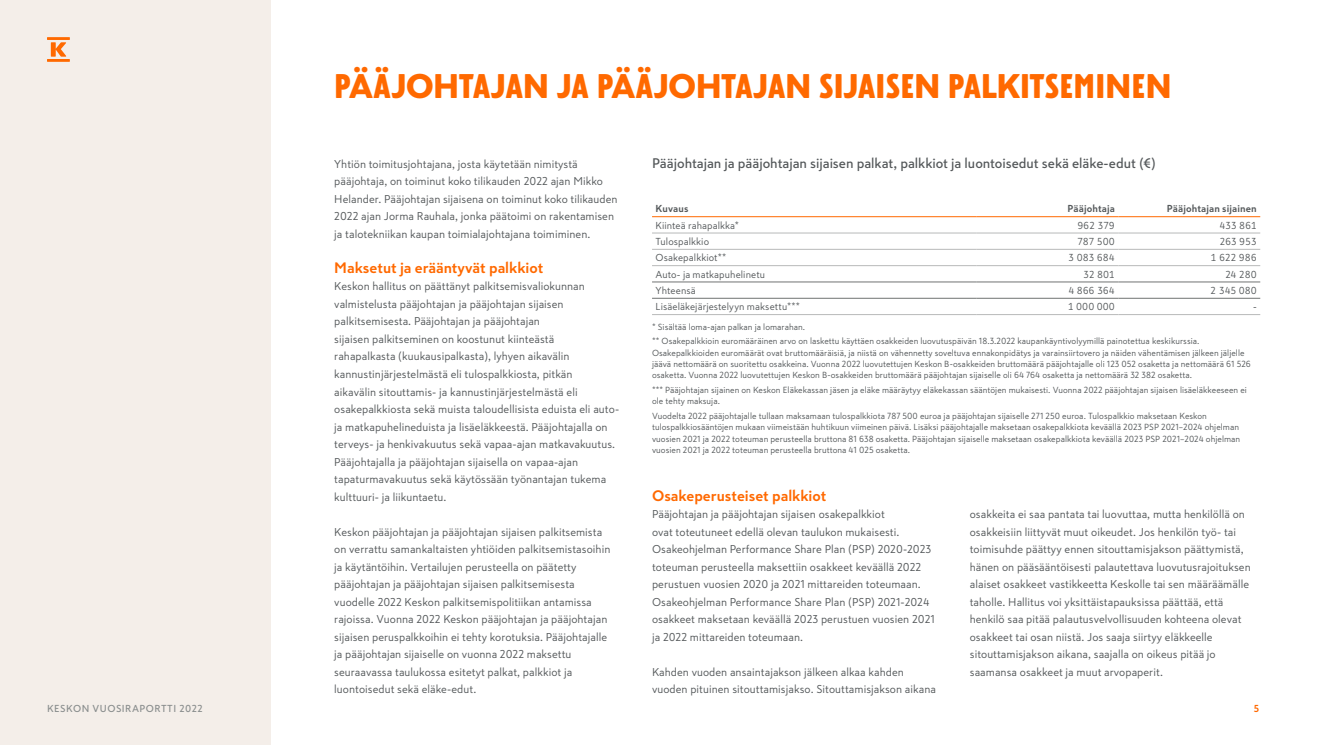
<style>
.page{position:relative;width:1323px;height:745px;background:#fff}
.page>*{position:absolute;margin:0;border:0;box-sizing:border-box;transform-origin:0 0}
.t1{font:900 33.75px "Skatta Sans Headline";letter-spacing:-.005em;color:#ff6900}
.t2{font:700 15px "Skatta Sans";color:#ff6900}
.t3{font:500 13.75px "Skatta Sans";color:#54585a}
.t4{font:11.25px/17.5px "Skatta Sans";letter-spacing:.005em;color:#54585a}
.t5{font:10px "Skatta Sans";letter-spacing:.005em;color:#54585a}
.t6{font:700 10px "Skatta Sans";letter-spacing:.01em;color:#54585a}
.t7{font:500 10px "Skatta Sans";letter-spacing:.05em;color:#898d8d}
.t8{font:700 10px "Skatta Sans";color:#ff6900}
.t9{font:8.75px/11.2px "Skatta Sans";letter-spacing:.005em;color:#54585a}
</style>
<div class="page">
<hr style="left:652px;top:216px;width:325px;height:1px;background:#ff6900">
<hr style="left:652px;top:281px;width:325px;height:1px;background:#707372">
<hr style="left:977px;top:281px;width:141px;height:1px;background:#707372">
<hr style="left:1118px;top:281px;width:142px;height:1px;background:#707372">
<hr style="left:652px;top:297px;width:325px;height:1px;background:#707372">
<hr style="left:977px;top:297px;width:141px;height:1px;background:#707372">
<hr style="left:1118px;top:297px;width:142px;height:1px;background:#707372">
<hr style="left:652px;top:233px;width:325px;height:1px;background:#b8b9b9">
<hr style="left:652px;top:314px;width:325px;height:1px;background:#b8b9b9">
<hr style="left:977px;top:216px;width:141px;height:1px;background:#ff6900">
<hr style="left:1118px;top:216px;width:142px;height:1px;background:#ff6900">
<hr style="left:652px;top:249px;width:325px;height:1px;background:#b8b9b9">
<hr style="left:652px;top:265px;width:325px;height:1px;background:#b8b9b9">
<hr style="left:977px;top:233px;width:141px;height:1px;background:#b8b9b9">
<hr style="left:1118px;top:233px;width:142px;height:1px;background:#b8b9b9">
<hr style="left:977px;top:249px;width:141px;height:1px;background:#b8b9b9">
<hr style="left:1118px;top:249px;width:142px;height:1px;background:#b8b9b9">
<hr style="left:977px;top:265px;width:141px;height:1px;background:#b8b9b9">
<hr style="left:1118px;top:265px;width:142px;height:1px;background:#b8b9b9">
<hr style="left:977px;top:314px;width:141px;height:1px;background:#b8b9b9">
<hr style="left:1118px;top:314px;width:142px;height:1px;background:#b8b9b9">
<div style="left:0;top:0;width:270px;height:744px;background:#f4eee9"></div>
<svg style="left:47px;top:37px;width:23px;height:25px"></svg>
<h1 class="t1" style="left:334px;top:65px;width:839px">PÄÄJOHTAJAN JA PÄÄJOHTAJAN SIJAISEN PALKITSEMINEN</h1>
<p class="t4" style="left:334px;top:155px;width:245px">Yhtiön toimitusjohtajana, josta käytetään nimitystä</p>
<p class="t3" style="left:652px;top:153px;width:505px">Pääjohtajan ja pääjohtajan sijaisen palkat, palkkiot ja luontoisedut sekä eläke-edut (€)</p>
<p class="t4" style="left:334px;top:172px;width:285px">pääjohtaja, on toiminut koko tilikauden 2022 ajan Mikko Helander. Pääjohtajan sijaisena on toiminut koko tilikauden 2022 ajan Jorma Rauhala, jonka päätoimi on rakentamisen ja talotekniikan kaupan toimialajohtajana toimiminen.</p>
<h2 class="t2" style="left:334px;top:257px;width:211px">Maksetut ja erääntyvät palkkiot</h2>
<p class="t4" style="left:334px;top:277px;width:286px">Keskon hallitus on päättänyt palkitsemisvaliokunnan valmistelusta pääjohtajan ja pääjohtajan sijaisen palkitsemisesta. Pääjohtajan ja pääjohtajan<br>sijaisen palkitseminen on koostunut kiinteästä<br>rahapalkasta (kuukausipalkasta), lyhyen aikavälin kannustinjärjestelmästä eli tulospalkkiosta, pitkän<br>aikavälin sitouttamis- ja kannustinjärjestelmästä eli osakepalkkiosta sekä muista taloudellisista eduista eli auto&shy;ja matkapuhelineduista ja lisäeläkkeestä. Pääjohtajalla on terveys- ja henkivakuutus sekä vapaa-ajan matkavakuutus.<br>Pääjohtajalla ja pääjohtajan sijaisella on vapaa-ajan tapaturmavakuutus sekä käytössään työnantajan tukema kulttuuri- ja liikuntaetu.</p>
<p class="t4" style="left:334px;top:522px;width:278px">Keskon pääjohtajan ja pääjohtajan sijaisen palkitsemista on verrattu samankaltaisten yhtiöiden palkitsemistasoihin ja käytäntöihin. Vertailujen perusteella on päätetty pääjohtajan ja pääjohtajan sijaisen palkitsemisesta vuodelle 2022 Keskon palkitsemispolitiikan antamissa rajoissa. Vuonna 2022 Keskon pääjohtajan ja pääjohtajan sijaisen peruspalkkoihin ei tehty korotuksia. Pääjohtajalle ja pääjohtajan sijaiselle on vuonna 2022 maksettu seuraavassa taulukossa esitetyt palkat, palkkiot ja luontoisedut sekä eläke-edut.</p>
<p class="t6" style="left:656px;top:201px;width:34px">Kuvaus</p>
<p class="t6" style="left:1068px;top:201px;width:49px">Pääjohtaja</p>
<p class="t6" style="left:1167px;top:201px;width:91px">Pääjohtajan sijainen</p>
<p class="t5" style="left:656px;top:218px;width:85px">Kiinteä rahapalkka*</p>
<p class="t5" style="left:1077px;top:218px;width:39px">962 379</p>
<p class="t5" style="left:1219px;top:218px;width:39px">433 861</p>
<p class="t5" style="left:656px;top:235px;width:55px">Tulospalkkio</p>
<p class="t5" style="left:1077px;top:235px;width:39px">787 500</p>
<p class="t5" style="left:1219px;top:235px;width:39px">263 953</p>
<p class="t5" style="left:656px;top:251px;width:72px">Osakepalkkiot**</p>
<p class="t5" style="left:1068px;top:251px;width:48px">3 083 684</p>
<p class="t5" style="left:1211px;top:251px;width:48px">1 622 986</p>
<p class="t5" style="left:656px;top:267px;width:111px">Auto- ja matkapuhelinetu</p>
<p class="t5" style="left:1083px;top:267px;width:33px">32 801</p>
<p class="t5" style="left:1225px;top:267px;width:33px">24 280</p>
<p class="t5" style="left:656px;top:283px;width:42px">Yhteensä</p>
<p class="t5" style="left:1068px;top:283px;width:48px">4 866 364</p>
<p class="t5" style="left:1210px;top:283px;width:48px">2 345 080</p>
<p class="t5" style="left:656px;top:300px;width:146px">Lisäeläkejärjestelyyn maksettu***</p>
<p class="t5" style="left:1068px;top:300px;width:49px">1 000 000</p>
<p class="t5" style="left:1253px;top:300px;width:5px">-</p>
<p class="t9" style="left:652px;top:319px;width:549px;line-height:14.8px">* Sisältää loma-ajan palkan ja lomarahan.<br>** Osakepalkkioin euromääräinen arvo on laskettu käyttäen osakkeiden luovutuspäivän 18.3.2022 kaupankäyntivolyymillä painotettua keskikurssia.</p>
<p class="t9" style="left:652px;top:346px;width:600px">Osakepalkkioiden euromäärät ovat bruttomääräisiä, ja niistä on vähennetty soveltuva ennakonpidätys ja varainsiirtovero ja näiden vähentämisen jälkeen jäljelle jäävä nettomäärä on suoritettu osakkeina. Vuonna 2022 luovutettujen Keskon B-osakkeiden bruttomäärä pääjohtajalle oli 123 052 osaketta ja nettomäärä 61 526 osaketta. Vuonna 2022 luovutettujen Keskon B-osakkeiden bruttomäärä pääjohtajan sijaiselle oli 64 764 osaketta ja nettomäärä 32 382 osaketta.</p>
<p class="t9" style="left:652px;top:384px;width:596px">*** Pääjohtajan sijainen on Keskon Eläkekassan jäsen ja eläke määräytyy eläkekassan sääntöjen mukaisesti. Vuonna 2022 pääjohtajan sijaisen lisäeläkkeeseen ei ole tehty maksuja.</p>
<p class="t9" style="left:652px;top:410px;width:590px">Vuodelta 2022 pääjohtajalle tullaan maksamaan tulospalkkiota 787 500 euroa ja pääjohtajan sijaiselle 271 250 euroa. Tulospalkkio maksetaan Keskon tulospalkkiosääntöjen mukaan viimeistään huhtikuun viimeinen päivä. Lisäksi pääjohtajalle maksetaan osakepalkkiota keväällä 2023 PSP 2021–2024 ohjelman vuosien 2021 ja 2022 toteuman perusteella bruttona 81 638 osaketta. Pääjohtajan sijaiselle maksetaan osakepalkkiota keväällä 2023 PSP 2021–2024 ohjelman vuosien 2021 ja 2022 toteuman perusteella bruttona 41 025 osaketta.</p>
<h2 class="t2" style="left:652px;top:484px;width:176px">Osakeperusteiset palkkiot</h2>
<p class="t4" style="left:652px;top:505px;width:284px">Pääjohtajan ja pääjohtajan sijaisen osakepalkkiot<br>ovat toteutuneet edellä olevan taulukon mukaisesti.<br>Osakeohjelman Performance Share Plan (PSP) 2020-2023 toteuman perusteella maksettiin osakkeet keväällä 2022 perustuen vuosien 2020 ja 2021 mittareiden toteumaan.<br>Osakeohjelman Performance Share Plan (PSP) 2021-2024 osakkeet maksetaan keväällä 2023 perustuen vuosien 2021 ja 2022 mittareiden toteumaan.</p>
<p class="t4" style="left:652px;top:662px;width:285px">Kahden vuoden ansaintajakson jälkeen alkaa kahden vuoden pituinen sitouttamisjakso. Sitouttamisjakson aikana</p>
<p class="t4" style="left:970px;top:505px;width:282px">osakkeita ei saa pantata tai luovuttaa, mutta henkilöllä on osakkeisiin liittyvät muut oikeudet. Jos henkilön työ- tai toimisuhde päättyy ennen sitouttamisjakson päättymistä, hänen on pääsääntöisesti palautettava luovutusrajoituksen alaiset osakkeet vastikkeetta Keskolle tai sen määräämälle taholle. Hallitus voi yksittäistapauksissa päättää, että henkilö saa pitää palautusvelvollisuuden kohteena olevat osakkeet tai osan niistä. Jos saaja siirtyy eläkkeelle sitouttamisjakson aikana, saajalla on oikeus pitää jo saamansa osakkeet ja muut arvopaperit.</p>
<p class="t7" style="left:47px;top:701px;width:157px">KESKON VUOSIRAPORTTI 2022</p>
<p class="t8" style="left:1254px;top:701px;width:7px">5</p>
</div>
